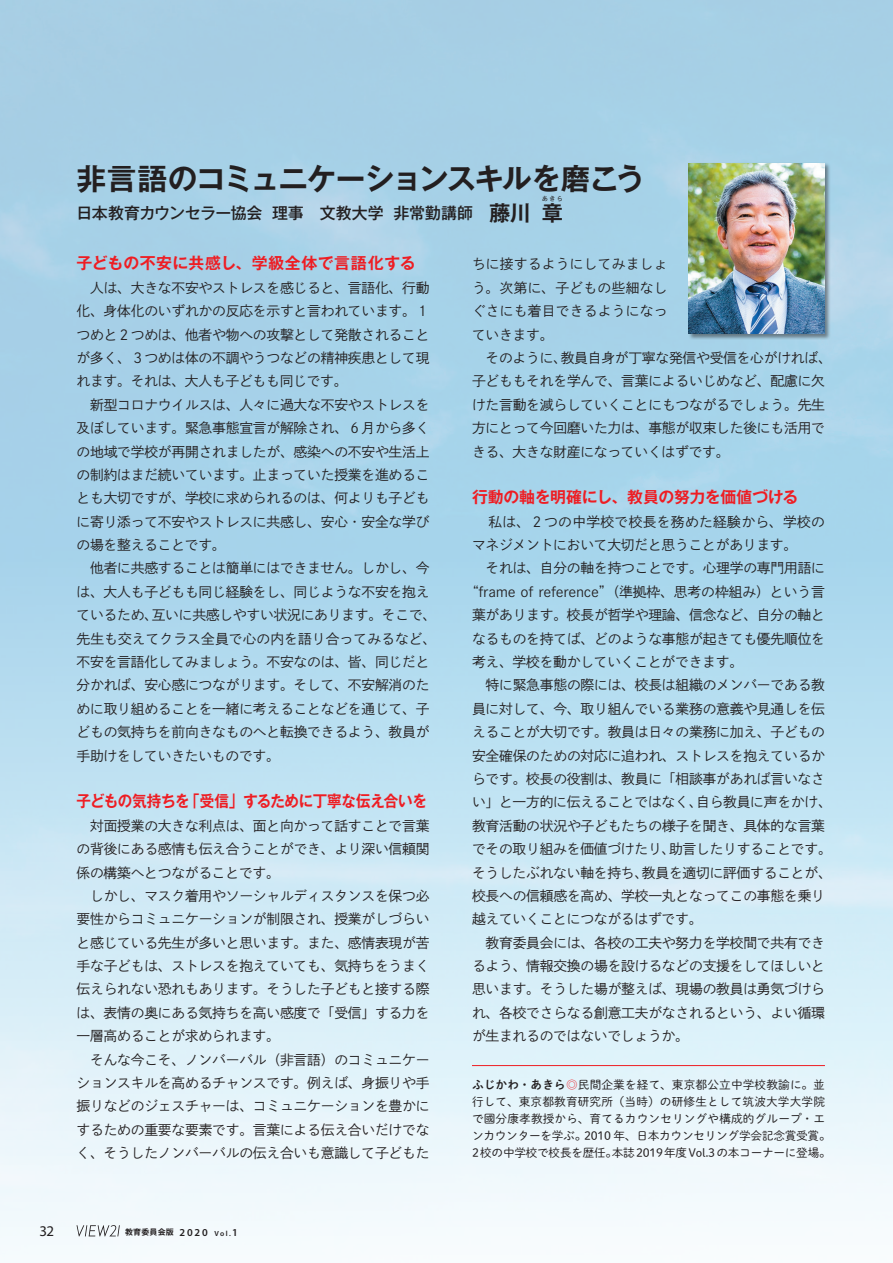
<style>
.page{position:relative;width:893px;height:1263px;background:#fff}
.page>*{position:absolute;margin:0;border:0;box-sizing:border-box;transform-origin:0 0}
.t1{font:700 29.7px "Gothic MB101 Pro De";letter-spacing:-.045em;color:#231f20}
.t2{font:500 15.9px "Gothic MB101 Pro";letter-spacing:-.01em;color:#231f20}
.t3{font:700 15.9px "Gothic MB101 Pro De";letter-spacing:-.01em;color:#ee1d23;scale:.91 1}
.t4{font:700 15.9px "Gothic MB101 Pro De";letter-spacing:.03em;color:#ee1d23}
.t5{font:700 15.9px "Gothic MB101 Pro De";letter-spacing:-.01em;color:#ee1d23}
.t6{font:14.85px "Myriad Pro";color:#231f20}
.t7{font:13.8px/23.4px "Shuei Go Kin Std L";letter-spacing:-.02em;color:#231f20;text-align:justify}
.t8{font:11.7px/17px "Shuei M Go Std L";letter-spacing:.01em;color:#231f20}
.t9{font:700 7.95px "Gothic MB101 Pro De";letter-spacing:.025em;color:#231f20}
.t10{font:700 6.45px "Gothic MB101 Pro De";color:#231f20}
.s1{font-family:"Gothic MB101 Pro De";font-weight:700;font-size:21.3px}
.s2{font-family:"Myriad Pro";font-weight:600;font-size:10.65px}
.s3{font-family:"Myriad Pro";font-weight:600;font-size:7.5px}
.s4{font-family:"Shuei M Go Std B"}
.s5{font-family:"Shuei M Go Std B";color:#ee1d23}
</style>
<div class="page">
<svg style="left:77px;top:1225px;width:43px;height:11px"></svg>
<hr style="left:472px;top:1065px;width:353px;height:1px;background:#ee1d23">
<div style="left:688px;top:163px;width:143px;height:177px;background:#231f20;opacity:.5"></div>
<img style="left:689px;top:164px;width:136px;height:170px">
<p class="t1" style="left:77px;top:154px;width:570px">非言語のコミュニケーションスキルを磨こう</p>
<p class="t2" style="left:77px;top:199px;width:488px">日本教育カウンセラー協会理事　文教大学 非常勤講師 <span class="s1">藤川章</span></p>
<p class="t10" style="left:542px;top:193px;width:23px">あきら</p>
<p class="t4" style="left:77px;top:250px;width:341px">子どもの不安に共感し、学級全体で言語化する</p>
<p class="t7" style="left:77px;top:276px;width:355px">　人は、大きな不安やストレスを感じると、言語化、行動化、身体化のいずれかの反応を示すと言われています。１つめと２つめは、他者や物への攻撃として発散されることが多く、３つめは体の不調やうつなどの精神疾患として現れます。それは、大人も子どもも同じです。　</p>
<p class="t7" style="left:77px;top:393px;width:355px">　新型コロナウイルスは、人々に過大な不安やストレスを及ぼしています。緊急事態宣言が解除され、６月から多くの地域で学校が再開されましたが、感染への不安や生活上の制約はまだ続いています。止まっていた授業を進めることも大切ですが、学校に求められるのは、何よりも子どもに寄り添って不安やストレスに共感し、安心・安全な学びの場を整えることです。</p>
<p class="t7" style="left:77px;top:556px;width:361px;text-align:left">　他者に共感することは簡単にはできません。しかし、今は、大人も子どもも同じ経験をし、同じような不安を抱えているため、互いに共感しやすい状況にあります。そこで、先生も交えてクラス全員で心の内を語り合ってみるなど、不安を言語化してみましょう。不安なのは、皆、同じだと分かれば、安心感につながります。そして、不安解消のために取り組めることを一緒に考えることなどを通じて、子どもの気持ちを前向きなものへと転換できるよう、教員が手助けをしていきたいものです。</p>
<p class="t3" style="left:77px;top:788px;width:387px">子どもの気持ちを「受信」するために丁寧な伝え合いを</p>
<p class="t7" style="left:77px;top:814px;width:355px">　対面授業の大きな利点は、面と向かって話すことで言葉の背後にある感情も伝え合うことができ、より深い信頼関係の構築へとつながることです。</p>
<p class="t7" style="left:77px;top:884px;width:355px">　しかし、マスク着用やソーシャルディスタンスを保つ必要性からコミュニケーションが制限され、授業がしづらいと感じている先生が多いと思います。また、感情表現が苦手な子どもは、ストレスを抱えていても、気持ちをうまく伝えられない恐れもあります。そうした子どもと接する際は、表情の奥にある気持ちを高い感度で「受信」する力を一層高めることが求められます。</p>
<p class="t7" style="left:77px;top:1048px;width:355px">　そんな今こそ、ノンバーバル（非言語）のコミュニケーションスキルを高めるチャンスです。例えば、身振りや手振りなどのジェスチャーは、コミュニケーションを豊かにするための重要な要素です。言葉による伝え合いだけでなく、そうしたノンバーバルの伝え合いも意識して子どもた</p>
<p class="t6" style="left:39px;top:1222px;width:16px">32</p>
<p class="t9" style="left:125px;top:1226px;width:114px">教育委員会版 <span class="s2">2020</span> <span class="s3">Vol.</span><span class="s2">1</span></p>
<p class="t7" style="left:472px;top:252px;width:197px">ちに接するようにしてみましょう。次第に、子どもの些細なしぐさにも着目できるようになっていきます。</p>
<p class="t7" style="left:472px;top:346px;width:361px;text-align:left">　そのように、教員自身が丁寧な発信や受信を心がければ、子どももそれを学んで、言葉によるいじめなど、配慮に欠けた言動を減らしていくことにもつながるでしょう。先生方にとって今回磨いた力は、事態が収束した後にも活用できる、大きな財産になっていくはずです。</p>
<p class="t5" style="left:472px;top:484px;width:328px">行動の軸を明確にし、教員の努力を価値づける</p>
<p class="t7" style="left:472px;top:510px;width:354px;text-indent:16px">私は、２つの中学校で校長を務めた経験から、学校のマネジメントにおいて大切だと思うことがあります。</p>
<p class="t7" style="left:472px;top:556px;width:355px">　それは、自分の軸を持つことです。心理学の専門用語に</p>
<p class="t7" style="left:465px;top:580px;width:361px">“frame of reference”（準拠枠、思考の枠組み）という言</p>
<p class="t7" style="left:472px;top:603px;width:354px">葉があります。校長が哲学や理論、信念など、自分の軸と</p>
<p class="t7" style="left:472px;top:627px;width:355px">なるものを持てば、どのような事態が起きても優先順位を</p>
<p class="t7" style="left:472px;top:650px;width:273px">考え、学校を動かしていくことができます。</p>
<p class="t7" style="left:472px;top:673px;width:361px;text-align:left">　特に緊急事態の際には、校長は組織のメンバーである教員に対して、今、取り組んでいる業務の意義や見通しを伝えることが大切です。教員は日々の業務に加え、子どもの安全確保のための対応に追われ、ストレスを抱えているからです。校長の役割は、教員に「相談事があれば言いなさい」と一方的に伝えることではなく、自ら教員に声をかけ、教育活動の状況や子どもたちの様子を聞き、具体的な言葉でその取り組みを価値づけたり、助言したりすることです。そうしたぶれない軸を持ち、教員を適切に評価することが、校長への信頼感を高め、学校一丸となってこの事態を乗り越えていくことにつながるはずです。</p>
<p class="t7" style="left:472px;top:931px;width:355px">　教育委員会には、各校の工夫や努力を学校間で共有できるよう、情報交換の場を設けるなどの支援をしてほしいと思います。そうした場が整えば、現場の教員は勇気づけられ、各校でさらなる創意工夫がなされるという、よい循環が生まれるのではないでしょうか。</p>
<p class="t8" style="left:472px;top:1076px;width:360px"><span class="s4">ふじかわ・あきら</span><span class="s5">◎</span>民間企業を経て、東京都公立中学校教諭に。並行して、東京都教育研究所（当時）の研修生として筑波大学大学院で國分康孝教授から、育てるカウンセリングや構成的グループ・エンカウンターを学ぶ。2010 年、日本カウンセリング学会記念賞受賞。2校の中学校で校長を歴任。本誌2019年度Vol.3の本コーナーに登場。</p>
</div>
